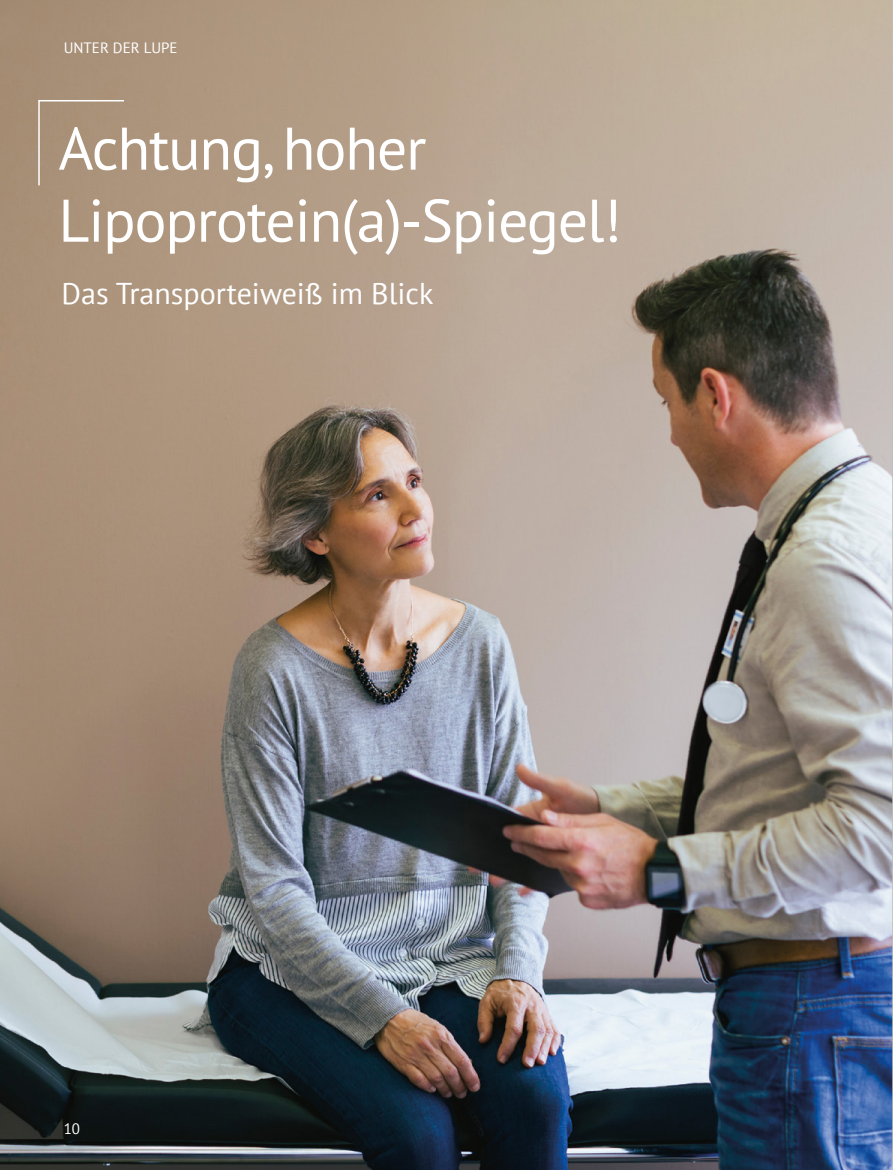
<style>
.page{position:relative;width:893px;height:1170px;background:#fff}
.page>*{position:absolute;margin:0;border:0;box-sizing:border-box;transform-origin:0 0}
.t1{font:60px/72px "PT Sans";letter-spacing:-.02em;color:#fff}
.t2{font:30px "PT Sans";color:#fff}
.t3{font:15px "PT Sans";color:#fff}
</style>
<div class="page">
<img style="left:0;top:0;width:892px;height:1169px">
<div style="left:38px;top:99px;width:88px;height:88px;background:#aa9279"></div>
<hr style="left:892px;top:0;width:1px;height:1169px;background:#9d9d9c">
<p class="t3" style="left:64px;top:38px;width:115px">UNTER DER LUPE</p>
<p class="t1" style="left:58px;top:111px;width:565px">Achtung, hoher<br>Lipoprotein(a)-Spiegel!</p>
<p class="t2" style="left:62px;top:274px;width:373px">Das Transporteiweiß im Blick</p>
<p class="t3" style="left:64px;top:1118px;width:18px">10</p>
</div>
